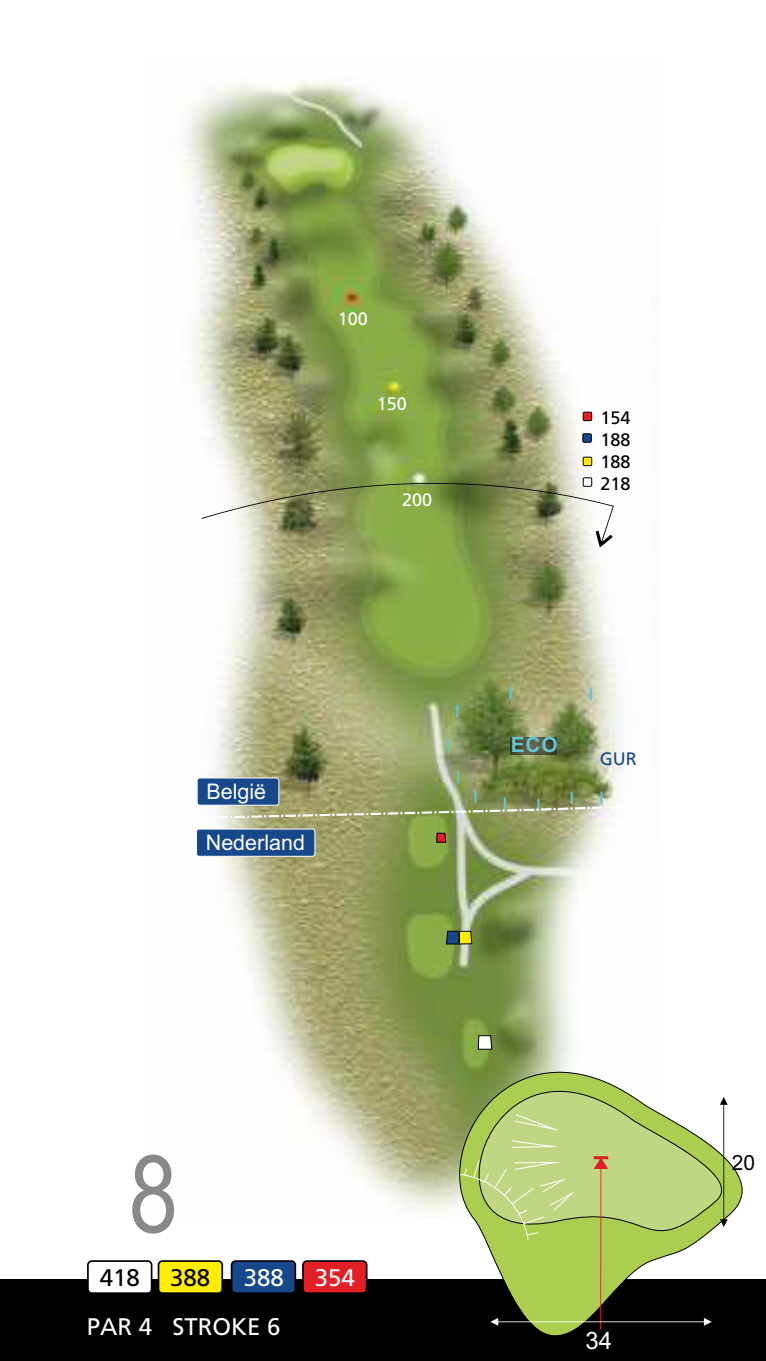
<style>
.page{position:relative;width:766px;height:1361px;background:#fff}
.page>*{position:absolute;margin:0;border:0;box-sizing:border-box;transform-origin:0 0}
.t1{font:108px "Arial Narrow";color:#898989}
.t2{font:24px "Frutiger SCIN Rmv 1 Roman";color:#fefefe}
.t3{font:24px "Frutiger SCIN Rmv 1 Roman";color:#000}
.t4{font:24px "Arial";color:#fefefe}
.t5{font:21.6px "Arial";color:#fefefe}
.t6{font:700 21px "Arial";color:#66c3d0}
.t7{font:21px "Arial";color:#000}
.t8{font:18px/22.2px "Frutiger SCIN Rmv 1 Roman";color:#000;text-align:justify}
.t9{font:18px "Frutiger SCIN Rmv 1 Roman";color:#fefefe}
.t10{font:18px "Frutiger SCIN Rmv 1 Roman";color:#16488b}
</style>
<div class="page">
<img style="left:181px;top:79px;width:439px;height:1137px">
<div style="left:0;top:1279px;width:765px;height:82px;background:#000"></div>
<div style="left:87px;top:1260px;width:65px;height:34px;background:#fefefe;border:2px solid #000;border-radius:4px"></div>
<div style="left:158px;top:1260px;width:65px;height:34px;background:#ffed00;border:2px solid #000;border-radius:4px"></div>
<div style="left:231px;top:1260px;width:65px;height:34px;background:#16488b;border:2px solid #000;border-radius:4px"></div>
<div style="left:302px;top:1260px;width:65px;height:34px;background:#e31e24;border:2px solid #000;border-radius:4px"></div>
<svg style="left:477px;top:1035px;width:15px;height:15px"></svg>
<svg style="left:445px;top:930px;width:27px;height:15px"></svg>
<div style="left:436px;top:833px;width:10px;height:9px;background:#e31e24;border:1px solid #000"></div>
<div style="left:582px;top:433px;width:9px;height:10px;background:#16488b;border:1px solid #000"></div>
<div style="left:582px;top:457px;width:10px;height:9px;background:#ffed00;border:1px solid #000"></div>
<div style="left:582px;top:412px;width:10px;height:9px;background:#e31e24;border:1px solid #000"></div>
<div style="left:582px;top:477px;width:10px;height:10px;background:#fefefe;border:1px solid #000"></div>
<div style="left:197px;top:777px;width:82px;height:28px;background:#16488b;border:1px solid #fefefe;border-radius:3px"></div>
<svg style="left:457px;top:771px;width:2px;height:13px"></svg>
<svg style="left:446px;top:739px;width:2px;height:12px"></svg>
<svg style="left:456px;top:704px;width:2px;height:13px"></svg>
<svg style="left:509px;top:687px;width:2px;height:12px"></svg>
<svg style="left:589px;top:688px;width:2px;height:12px"></svg>
<div style="left:510px;top:736px;width:47px;height:18px;background:#000;opacity:.49"></div>
<svg style="left:201px;top:483px;width:412px;height:64px;background:#a1ac79"></svg>
<svg style="left:198px;top:790px;width:422px;height:29px"></svg>
<div style="left:196px;top:828px;width:119px;height:28px;background:#16488b;border:1px solid #fefefe;border-radius:3px"></div>
<svg style="left:456px;top:1066px;width:287px;height:270px"></svg>
<svg style="left:459px;top:1086px;width:268px;height:244px"></svg>
<p class="t9" style="left:337px;top:308px;width:32px">100</p>
<p class="t9" style="left:376px;top:393px;width:32px">150</p>
<p class="t9" style="left:402px;top:489px;width:32px">200</p>
<p class="t8" style="left:600px;top:407px;width:32px">154<br>188<br>188<br>218</p>
<p class="t5" style="left:206px;top:783px;width:61px">België</p>
<p class="t5" style="left:206px;top:834px;width:101px">Nederland</p>
<p class="t6" style="left:510px;top:737px;width:48px">ECO</p>
<p class="t10" style="left:599px;top:748px;width:38px">GUR</p>
<h1 class="t1" style="left:129px;top:1153px;width:51px">8</h1>
<p class="t3" style="left:100px;top:1263px;width:42px">418</p>
<p class="t3" style="left:170px;top:1263px;width:42px">388</p>
<p class="t2" style="left:244px;top:1263px;width:42px">388</p>
<p class="t2" style="left:315px;top:1263px;width:42px">354</p>
<p class="t2" style="left:87px;top:1313px;width:195px">PAR 4 STROKE 6</p>
<p class="t4" style="left:585px;top:1331px;width:28px">34</p>
<p class="t7" style="left:731px;top:1154px;width:25px">20</p>
</div>
